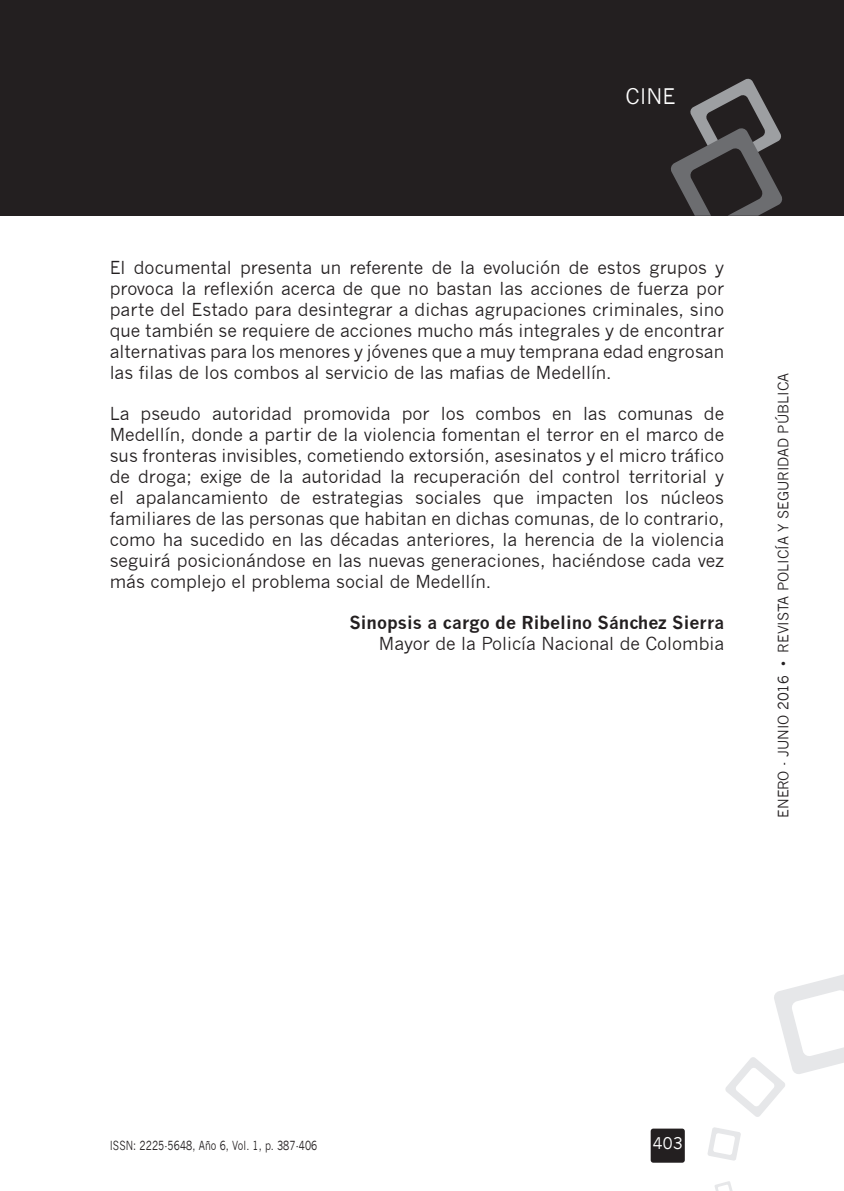
<style>
.page{position:relative;width:844px;height:1191px;background:#fff}
.page>*{position:absolute;margin:0;border:0;box-sizing:border-box;transform-origin:0 0}
.t1{font:21px "News Gothic";color:#fff}
.cuerpo_de_texto{font:17.5px/21px "News Gothic";color:#231f20;text-align:justify}
.cuerpo_de_texto-2{font:700 17.5px "News Gothic";color:#231f20}
.t2{font:15.75px "News Gothic";color:#fff}
.t3{font:14px "News Gothic";color:#231f20}
.t4{font:12.25px "News Gothic";letter-spacing:.01em;color:#231f20;scale:.8 1}
</style>
<div class="page">
<svg style="left:707px;top:1127px;width:33px;height:33px"></svg>
<svg style="left:715px;top:1181px;width:18px;height:10px"></svg>
<svg style="left:725px;top:975px;width:118px;height:142px"></svg>
<div style="left:650px;top:1128px;width:34px;height:34px;background:#231f20;border-radius:3px"></div>
<div style="left:0;top:0;width:843px;height:216px;background:#231f20"></div>
<svg style="left:671px;top:19px;width:173px;height:197px"></svg>
<p class="t1" style="left:625px;top:84px;width:52px">CINE</p>
<p class="cuerpo_de_texto" style="left:110px;top:257px;width:616px">El documental presenta un referente de la evolución de estos grupos y provoca la reflexión acerca de que no bastan las acciones de fuerza por parte del Estado para desintegrar a dichas agrupaciones criminales, sino que también se requiere de acciones mucho más integrales y de encontrar alternativas para los menores y jóvenes que a muy temprana edad engrosan las filas de los combos al servicio de las mafias de Medellín.</p>
<p class="cuerpo_de_texto" style="left:110px;top:403px;width:616px">La pseudo autoridad promovida por los combos en las comunas de Medellín, donde a partir de la violencia fomentan el terror en el marco de sus fronteras invisibles, cometiendo extorsión, asesinatos y el micro tráfico de droga; exige de la autoridad la recuperación del control territorial y el apalancamiento de estrategias sociales que impacten los núcleos familiares de las personas que habitan en dichas comunas, de lo contrario, como ha sucedido en las décadas anteriores, la herencia de la violencia seguirá posicionándose en las nuevas generaciones, haciéndose cada vez más complejo el problema social de Medellín.</p>
<p class="cuerpo_de_texto-2" style="left:349px;top:612px;width:376px">Sinopsis a cargo de Ribelino Sánchez Sierra</p>
<p class="cuerpo_de_texto" style="left:379px;top:633px;width:347px">Mayor de la Policía Nacional de Colombia</p>
<p class="t3" style="left:775px;top:818px;width:446px;rotate:-90deg">ENERO - JUNIO 2016 • REVISTA POLICÍA Y SEGURIDAD PÚBLICA</p>
<p class="t4" style="left:110px;top:1138px;width:261px">ISSN: 2225-5648, Año 6, Vol. 1, p. 387-406</p>
<p class="t2" style="left:652px;top:1134px;width:31px">403</p>
</div>
